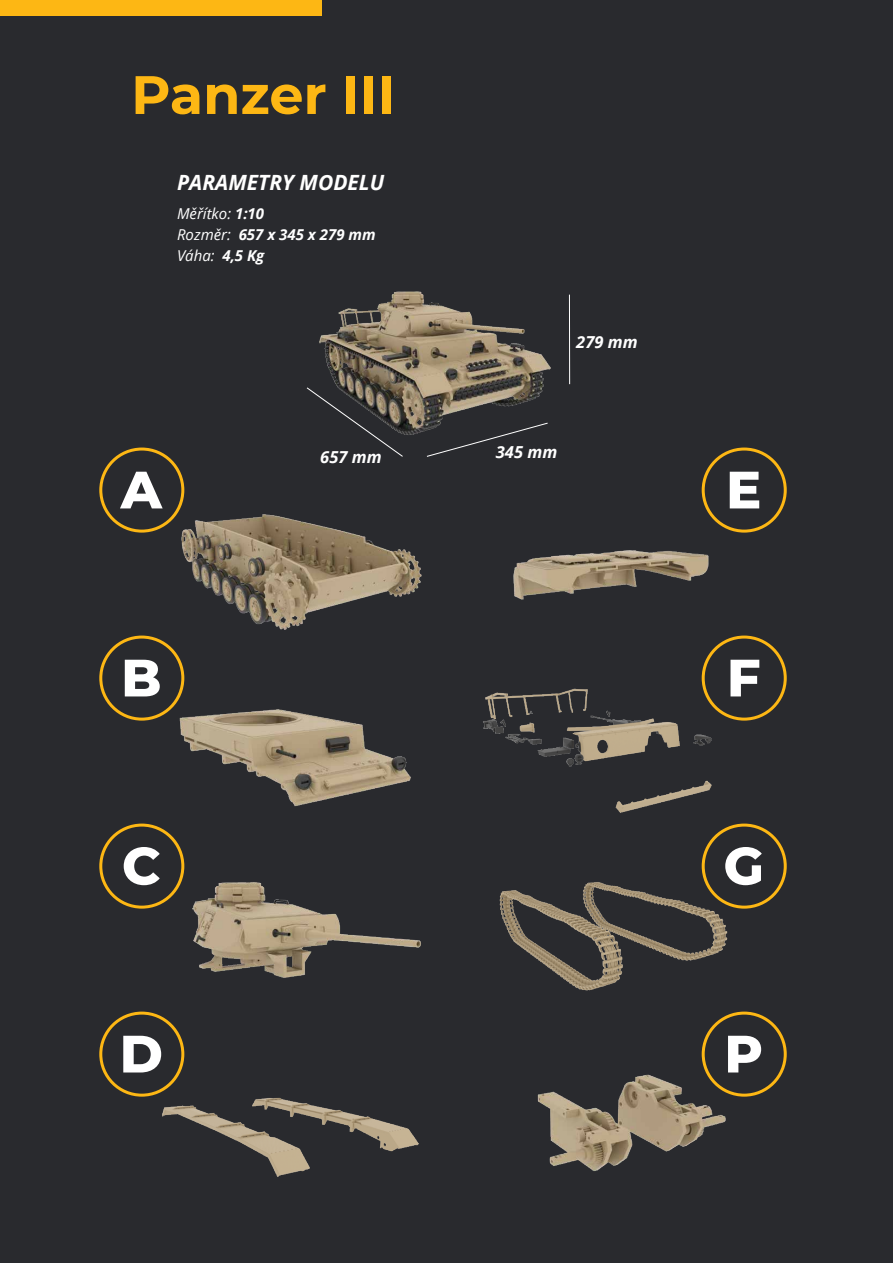
<style>
.page{position:relative;width:893px;height:1263px;background:#292a2e}
.page>*{position:absolute;margin:0;border:0;box-sizing:border-box;transform-origin:0 0}
.t1{font:700 54px "Montserrat";color:#fdb714}
.t2{font:800 52.5px "Montserrat";color:#fff}
.t3{font:italic 700 21px "Open Sans";color:#fff}
.t4{font:italic 700 16.5px "Open Sans";color:#fff}
.t5{font:italic 700 15px/21px "Open Sans";color:#fff}
.s1{font-weight:400}
</style>
<div class="page">
<div style="left:0;top:0;width:321px;height:16px;background:#fdb714"></div>
<img style="left:513px;top:497px;width:274px;height:173px">
<img style="left:483px;top:674px;width:281px;height:174px">
<img style="left:499px;top:857px;width:288px;height:172px">
<img style="left:148px;top:682px;width:263px;height:175px">
<img style="left:148px;top:506px;width:274px;height:171px">
<img style="left:148px;top:861px;width:273px;height:172px">
<img style="left:148px;top:1044px;width:271px;height:133px">
<img style="left:537px;top:1033px;width:237px;height:138px">
<img style="left:319px;top:291px;width:232px;height:144px">
<svg style="left:306px;top:387px;width:98px;height:70px"></svg>
<svg style="left:426px;top:422px;width:122px;height:35px"></svg>
<hr style="left:569px;top:295px;width:1px;height:89px;background:#fff">
<div style="left:101px;top:449px;width:82px;height:82px;background:#292a2e;border-radius:50%"></div>
<div style="left:99px;top:447px;width:85px;height:86px;border:3px solid #fdb714;border-radius:50%"></div>
<div style="left:703px;top:449px;width:82px;height:82px;background:#292a2e;border-radius:50%"></div>
<div style="left:702px;top:447px;width:85px;height:86px;border:3px solid #fdb714;border-radius:50%"></div>
<div style="left:101px;top:637px;width:82px;height:82px;background:#292a2e;border-radius:50%"></div>
<div style="left:99px;top:635px;width:85px;height:86px;border:3px solid #fdb714;border-radius:50%"></div>
<div style="left:703px;top:637px;width:82px;height:82px;background:#292a2e;border-radius:50%"></div>
<div style="left:702px;top:635px;width:85px;height:86px;border:3px solid #fdb714;border-radius:50%"></div>
<div style="left:101px;top:825px;width:82px;height:82px;background:#292a2e;border-radius:50%"></div>
<div style="left:99px;top:823px;width:85px;height:86px;border:3px solid #fdb714;border-radius:50%"></div>
<div style="left:703px;top:825px;width:82px;height:82px;background:#292a2e;border-radius:50%"></div>
<div style="left:702px;top:823px;width:85px;height:86px;border:3px solid #fdb714;border-radius:50%"></div>
<div style="left:101px;top:1013px;width:82px;height:82px;background:#292a2e;border-radius:50%"></div>
<div style="left:99px;top:1011px;width:85px;height:86px;border:3px solid #fdb714;border-radius:50%"></div>
<div style="left:703px;top:1013px;width:82px;height:82px;background:#292a2e;border-radius:50%"></div>
<div style="left:702px;top:1011px;width:85px;height:86px;border:3px solid #fdb714;border-radius:50%"></div>
<h1 class="t1" style="left:131px;top:56px;width:266px">Panzer III</h1>
<h3 class="t3" style="left:177px;top:168px;width:209px">PARAMETRY MODELU</h3>
<p class="t5" style="left:177px;top:203px;width:200px"><span class="s1">Měřítko:</span> 1:10<br><span class="s1">Rozměr:</span> 657 x 345 x 279 mm<br><span class="s1">Váha:</span> 4,5 Kg</p>
<p class="t4" style="left:576px;top:330px;width:63px">279 mm</p>
<p class="t4" style="left:320px;top:445px;width:63px">657 mm</p>
<p class="t4" style="left:496px;top:440px;width:63px">345 mm</p>
<h2 class="t2" style="left:121px;top:451px;width:43px">A</h2>
<h2 class="t2" style="left:726px;top:451px;width:37px">E</h2>
<h2 class="t2" style="left:121px;top:639px;width:42px">B</h2>
<h2 class="t2" style="left:727px;top:639px;width:35px">F</h2>
<h2 class="t2" style="left:122px;top:827px;width:40px">C</h2>
<h2 class="t2" style="left:723px;top:827px;width:42px">G</h2>
<h2 class="t2" style="left:120px;top:1015px;width:45px">D</h2>
<h2 class="t2" style="left:724px;top:1015px;width:40px">P</h2>
</div>
